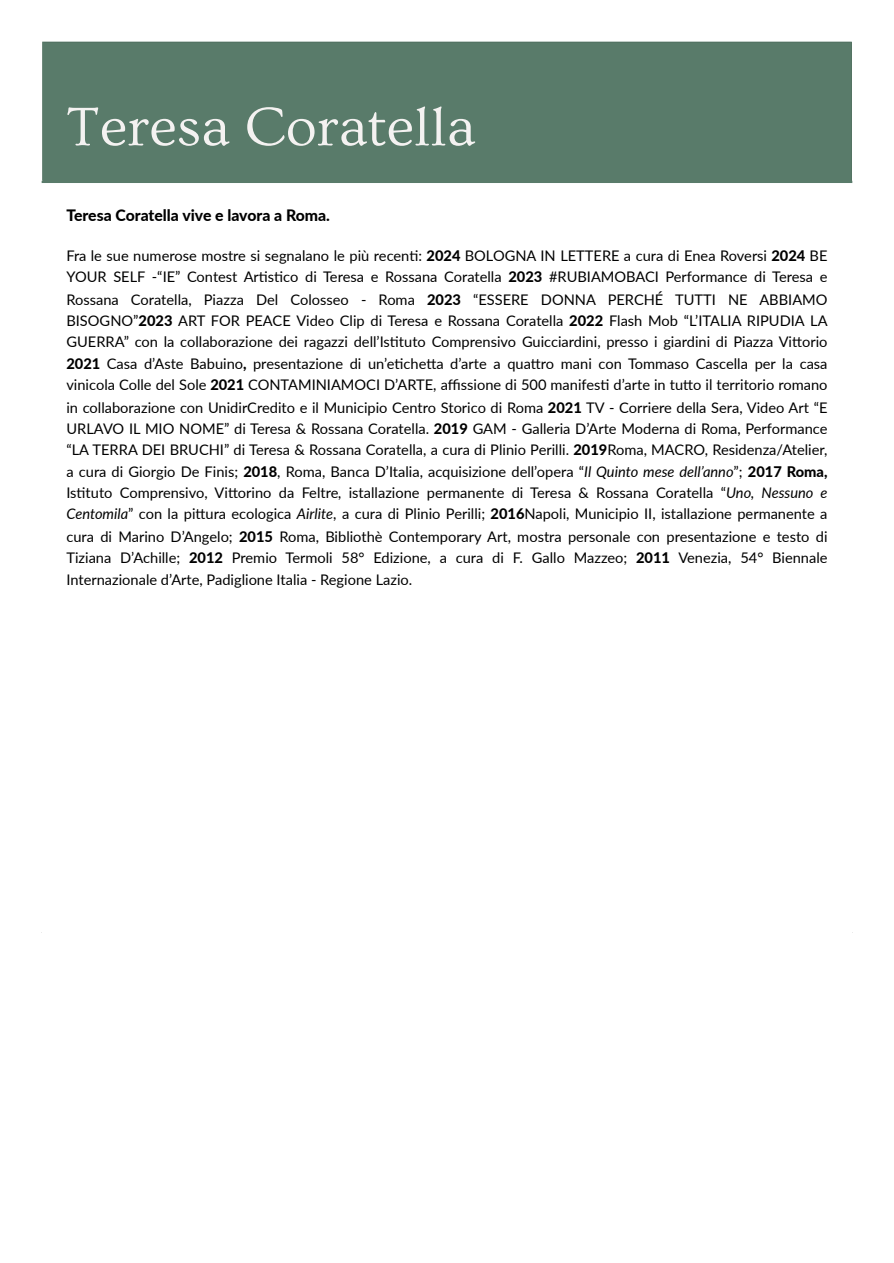
<style>
.page{position:relative;width:894px;height:1263px;background:#fff}
.page>*{position:absolute;margin:0;border:0;box-sizing:border-box;transform-origin:0 0}
.t1{font:57px "Ovo";color:#f4f2f1}
.t2{font:800 15.75px "Lato";color:#000}
.t3{font:14.7px/21.6px "Lato";color:#000;text-align:justify}
.s1{font-weight:800}
.s2{font-style:italic}
</style>
<div class="page">
<div style="left:42px;top:42px;width:809px;height:140px;background:#597b6a"></div>
<hr style="left:42px;top:181px;width:810px;height:2px;background:#597b6a">
<p class="t1" style="left:66px;top:96px;width:411px">Teresa Coratella</p>
<h1 class="t2" style="left:66px;top:206px;width:265px">Teresa Coratella vive e lavora a Roma.</h1>
<p class="t3" style="left:66px;top:244px;width:762px">Fra le sue numerose mostre si segnalano le più recenti: <span class="s1">2024</span> BOLOGNA IN LETTERE a cura di Enea Roversi <span class="s1">2024</span> BE YOUR SELF -“IE” Contest Artistico di Teresa e Rossana Coratella <span class="s1">2023</span> #RUBIAMOBACI Performance di Teresa e Rossana Coratella, Piazza Del Colosseo - Roma <span class="s1">2023</span> “ESSERE DONNA PERCHÉ TUTTI NE ABBIAMO BISOGNO”<span class="s1">2023</span> ART FOR PEACE Video Clip di Teresa e Rossana Coratella <span class="s1">2022</span> Flash Mob “L’ITALIA RIPUDIA LA GUERRA” con la collaborazione dei ragazzi dell’Istituto Comprensivo Guicciardini, presso i giardini di Piazza Vittorio <span class="s1">2021</span> Casa d’Aste Babuino<span class="s1">,</span> presentazione di un’etichetta d’arte a quattro mani con Tommaso Cascella per la casa vinicola Colle del Sole <span class="s1">2021</span> CONTAMINIAMOCI D’ARTE, affissione di 500 manifesti d’arte in tutto il territorio romano in collaborazione con UnidirCredito e il Municipio Centro Storico di Roma <span class="s1">2021</span> TV - Corriere della Sera, Video Art “E URLAVO IL MIO NOME” di Teresa &amp; Rossana Coratella. <span class="s1">2019</span> GAM - Galleria D’Arte Moderna di Roma, Performance “LA TERRA DEI BRUCHI” di Teresa &amp; Rossana Coratella, a cura di Plinio Perilli. <span class="s1">2019</span>Roma, MACRO, Residenza/Atelier, a cura di Giorgio De Finis; <span class="s1">2018</span>, Roma, Banca D’Italia, acquisizione dell’opera “<span class="s2">Il Quinto mese dell’anno</span>”; <span class="s1">2017 Roma, </span>Istituto Comprensivo, Vittorino da Feltre<span class="s2">,</span> istallazione permanente di Teresa &amp; Rossana Coratella “<span class="s2">Uno, Nessuno e Centomila</span>” con la pittura ecologica <span class="s2">Airlite</span>, a cura di Plinio Perilli; <span class="s1">2016</span>Napoli, Municipio II, istallazione permanente a cura di Marino D’Angelo; <span class="s1">2015</span> Roma, Bibliothè Contemporary Art, mostra personale con presentazione e testo di Tiziana D’Achille; <span class="s1">2012</span> Premio Termoli 58° Edizione, a cura di F. Gallo Mazzeo; <span class="s1">2011</span> Venezia, 54° Biennale Internazionale d’Arte, Padiglione Italia - Regione Lazio.</p>
</div>
